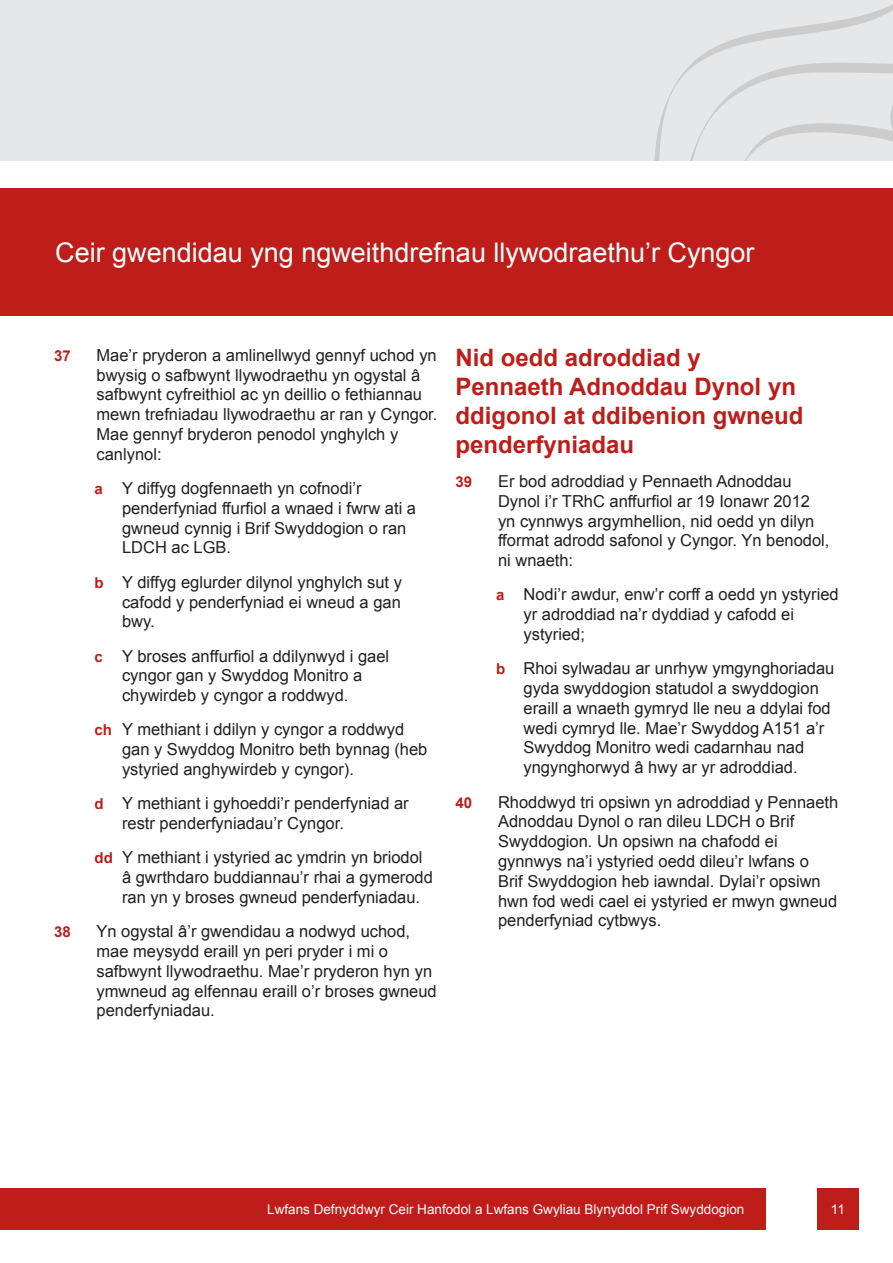
<style>
.page{position:relative;width:893px;height:1263px;background:#fff}
.page>*{position:absolute;margin:0;border:0;box-sizing:border-box;transform-origin:0 0}
.Part_Heading{font:27px "Arial";color:#fff}
.Heading_1{font:700 24px/28.8px "Arial";color:#bf1d19}
.a_b_c{font:16.5px/19.8px "Arial";color:#231f20}
.t1{font:700 15px "Arial";color:#bf1d19}
.t2{font:13.5px "Arial";color:#fff}
.s1{font-weight:700;font-size:15px;color:#bf1d19}
</style>
<div class="page">
<div style="left:0;top:0;width:893px;height:161px;background:#e6e7e9"></div>
<div style="left:0;top:1188px;width:766px;height:41px;background:#bf1d19"></div>
<div style="left:817px;top:1188px;width:41px;height:41px;background:#bf1d19"></div>
<svg style="left:654px;top:4px;width:239px;height:157px"></svg>
<div style="left:0;top:189px;width:893px;height:127px;background:#bf1d19"></div>
<p class="Part_Heading" style="left:55px;top:235px;width:701px">Ceir gwendidau yng ngweithdrefnau llywodraethu’r Cyngor</p>
<p class="t1" style="left:54px;top:345px;width:18px">37</p>
<p class="a_b_c" style="left:97px;top:345px;width:342px">Mae’r pryderon a amlinellwyd gennyf uchod yn bwysig o safbwynt llywodraethu yn ogystal â safbwynt cyfreithiol ac yn deillio o fethiannau mewn trefniadau llywodraethu ar ran y Cyngor.<br>Mae gennyf bryderon penodol ynghylch y canlynol:</p>
<p class="a_b_c" style="left:122px;top:478px;width:296px;text-indent:-28px"><span class="s1">a</span> Y diffyg dogfennaeth yn cofnodi’r penderfyniad ffurfiol a wnaed i fwrw ati a gwneud cynnig i Brif Swyddogion o ran<br>LDCH ac LGB.</p>
<p class="a_b_c" style="left:122px;top:572px;width:282px;text-align:justify;text-indent:-28px"><span class="s1">b</span> Y diffyg eglurder dilynol ynghylch sut y cafodd y penderfyniad ei wneud a gan bwy.</p>
<p class="a_b_c" style="left:122px;top:646px;width:269px;text-indent:-28px"><span class="s1">c</span> Y broses anffurfiol a ddilynwyd i gael cyngor gan y Swyddog Monitro a chywirdeb y cyngor a roddwyd.</p>
<p class="a_b_c" style="left:122px;top:720px;width:307px;text-indent:-28px"><span class="s1">ch</span> Y methiant i ddilyn y cyngor a roddwyd gan y Swyddog Monitro beth bynnag (heb ystyried anghywirdeb y cyngor).</p>
<p class="a_b_c" style="left:122px;top:794px;width:288px;text-indent:-28px"><span class="s1">d</span> Y methiant i gyhoeddi’r penderfyniad ar restr penderfyniadau’r Cyngor.</p>
<p class="a_b_c" style="left:122px;top:848px;width:312px;text-indent:-28px"><span class="s1">dd</span> Y methiant i ystyried ac ymdrin yn briodol â gwrthdaro buddiannau’r rhai a gymerodd ran yn y broses gwneud penderfyniadau.</p>
<p class="t1" style="left:54px;top:922px;width:18px">38</p>
<p class="a_b_c" style="left:97px;top:922px;width:342px">Yn ogystal â’r gwendidau a nodwyd uchod, mae meysydd eraill yn peri pryder i mi o safbwynt llywodraethu. Mae’r pryderon hyn yn ymwneud ag elfennau eraill o’r broses gwneud penderfyniadau.</p>
<p class="Heading_1" style="left:455px;top:344px;width:350px">Nid oedd adroddiad y<br>Pennaeth Adnoddau Dynol yn ddigonol at ddibenion gwneud penderfyniadau</p>
<p class="t1" style="left:455px;top:472px;width:18px">39</p>
<p class="a_b_c" style="left:498px;top:471px;width:333px">Er bod adroddiad y Pennaeth Adnoddau Dynol i’r TRhC anffurfiol ar 19 Ionawr 2012 yn cynnwys argymhellion, nid oedd yn dilyn fformat adrodd safonol y Cyngor. Yn benodol, ni wnaeth:</p>
<p class="a_b_c" style="left:523px;top:585px;width:317px;text-indent:-28px"><span class="s1">a</span> Nodi’r awdur, enw’r corff a oedd yn ystyried yr adroddiad na’r dyddiad y cafodd ei ystyried;</p>
<p class="a_b_c" style="left:523px;top:659px;width:312px;text-indent:-28px"><span class="s1">b</span> Rhoi sylwadau ar unrhyw ymgynghoriadau gyda swyddogion statudol a swyddogion eraill a wnaeth gymryd lle neu a ddylai fod wedi cymryd lle. Mae’r Swyddog A151 a’r Swyddog Monitro wedi cadarnhau nad yngynghorwyd â hwy ar yr adroddiad.</p>
<p class="t1" style="left:455px;top:792px;width:18px">40</p>
<p class="a_b_c" style="left:498px;top:792px;width:342px">Rhoddwyd tri opsiwn yn adroddiad y Pennaeth Adnoddau Dynol o ran dileu LDCH o Brif Swyddogion. Un opsiwn na chafodd ei gynnwys na’i ystyried oedd dileu’r lwfans o<br>Brif Swyddogion heb iawndal. Dylai’r opsiwn hwn fod wedi cael ei ystyried er mwyn gwneud penderfyniad cytbwys.</p>
<p class="t2" style="left:267px;top:1200px;width:479px">Lwfans Defnyddwyr Ceir Hanfodol a Lwfans Gwyliau Blynyddol Prif Swyddogion</p>
<p class="t2" style="left:831px;top:1200px;width:16px">11</p>
</div>
